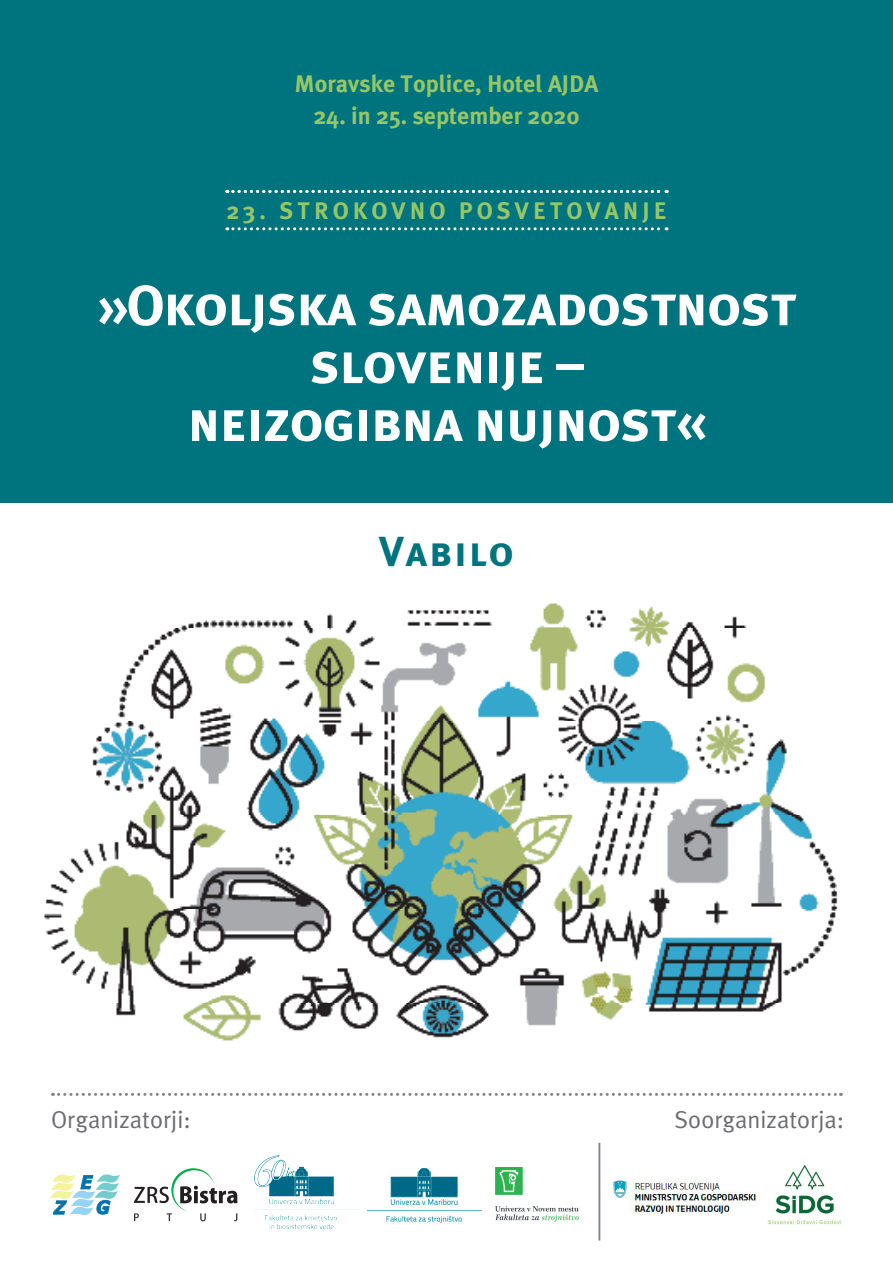
<style>
.page{position:relative;width:893px;height:1263px;background:#fff}
.page>*{position:absolute;margin:0;border:0;box-sizing:border-box;transform-origin:0 0}
.t1{font:57px/57.9px "Meta Plus Bold Caps";letter-spacing:-.02em;color:#fff;text-align:center}
.t2{font:42px "Meta Plus Bold Caps";letter-spacing:.04em;color:#00747e}
.t3{font:24.3px "Meta Plus Normal";color:#6c6d70}
.t4{font:700 24px "Meta Plus";color:#95c668}
.t5{font:700 24px "Meta Plus";letter-spacing:.17em;color:#95c668}
</style>
<div class="page">
<div style="left:0;top:0;width:893px;height:502px;background:#00747e"></div>
<svg style="left:227px;top:227px;width:440px;height:3px"></svg>
<svg style="left:227px;top:190px;width:440px;height:3px"></svg>
<svg style="left:53px;top:1093px;width:788px;height:3px"></svg>
<img style="left:44px;top:603px;width:794px;height:438px">
<hr style="left:598px;top:1143px;width:2px;height:97px;background:#808285">
<svg style="left:50px;top:1174px;width:70px;height:41px"></svg>
<svg style="left:134px;top:1168px;width:103px;height:53px"></svg>
<img style="left:254px;top:1156px;width:104px;height:72px">
<img style="left:368px;top:1169px;width:113px;height:55px">
<img style="left:495px;top:1168px;width:84px;height:54px">
<img style="left:768px;top:1165px;width:74px;height:60px">
<img style="left:612px;top:1176px;width:144px;height:38px">
<p class="t4" style="left:295px;top:69px;width:305px">Moravske Toplice, Hotel AJDA</p>
<p class="t4" style="left:313px;top:100px;width:268px">24. in 25. september 2020</p>
<p class="t5" style="left:226px;top:196px;width:442px">23. STROKOVNO POSVETOVANJE</p>
<p class="t1" style="left:97px;top:275px;width:701px">»Okoljska samozadostnost slovenije –<br>neizogibna nujnost«</p>
<p class="t2" style="left:379px;top:526px;width:136px">Vabilo</p>
<p class="t3" style="left:51px;top:1105px;width:141px">Organizatorji:</p>
<p class="t3" style="left:674px;top:1105px;width:171px">Soorganizatorja:</p>
</div>
